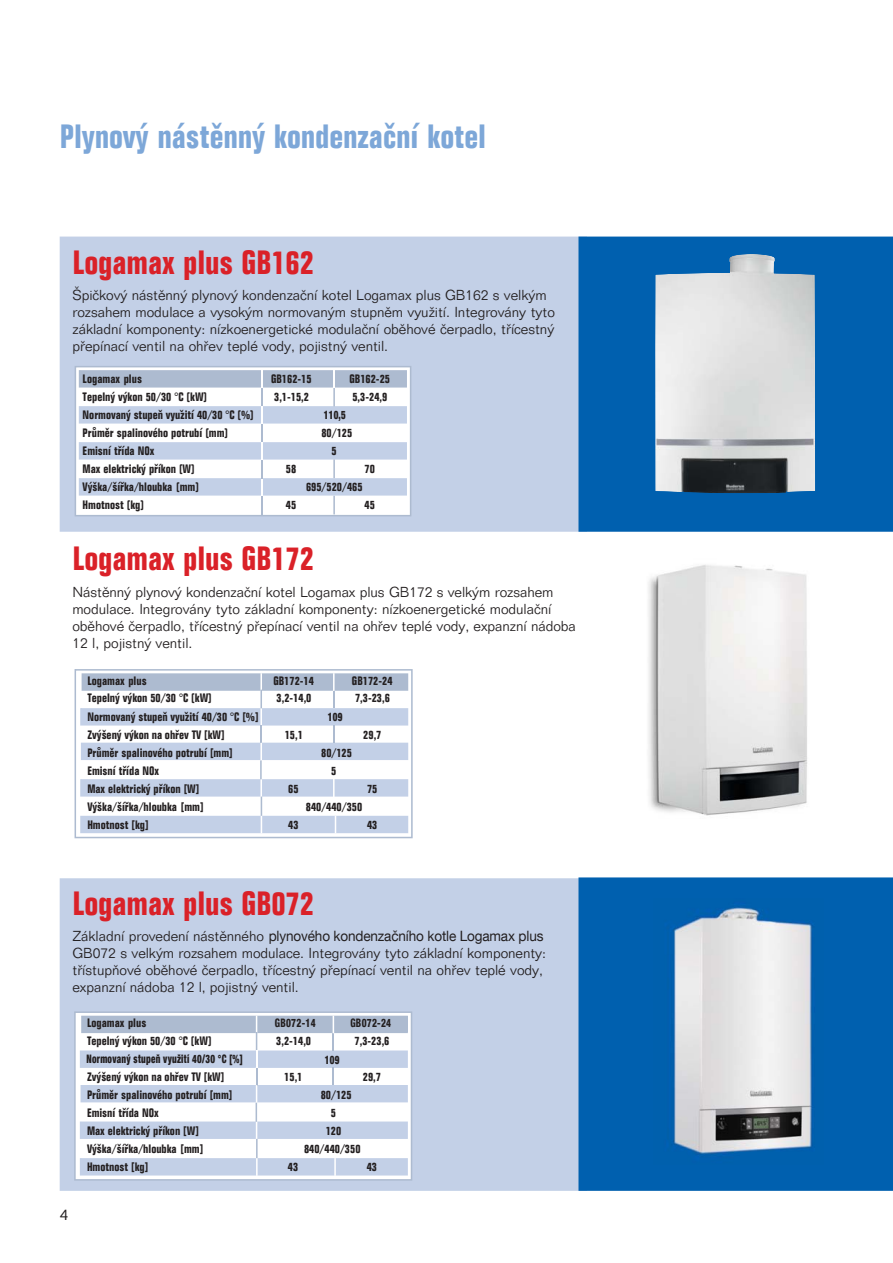
<style>
.page{position:relative;width:893px;height:1263px;background:#fff}
.page>*{position:absolute;margin:0;border:0;box-sizing:border-box;transform-origin:0 0}
.t1{font:33px "TTE1 F1 F388 O00";letter-spacing:-.005em;color:#da2128}
.t2{font:33px "TTE1 F1 F388 O00";letter-spacing:-.005em;color:#7da7d8}
.t3{font:15px "TT1541 O00";color:#231f20}
.t4{font:14.25px/17.1px "TT1545 O00";letter-spacing:-.005em;color:#231f20}
.t5{font:14.25px "Helvetica Neue LT Com";letter-spacing:-.01em;color:#231f20;scale:.95 1}
.t6{font:12px/18px "TT154 FO00";letter-spacing:-.005em;color:#231f20}
.t7{font:900 condensed 11.7px "Helvetica Neue LT Com";letter-spacing:.03em;color:#231f20;scale:.77 1}
.t8{font:800 condensed 11.7px "Helvetica Neue LT Com";letter-spacing:.03em;color:#231f20;scale:.81 1}
.s1{font-family:"TT1545 O00"}
</style>
<div class="page">
<div style="left:60px;top:237px;width:518px;height:295px;background:#c3d0e7"></div>
<div style="left:60px;top:878px;width:518px;height:313px;background:#c3d0e7"></div>
<div style="left:578px;top:877px;width:315px;height:314px;background:#0060af"></div>
<div style="left:578px;top:237px;width:315px;height:295px;background:#0060af"></div>
<img style="left:648px;top:564px;width:159px;height:252px">
<svg style="left:75px;top:366px;width:336px;height:150px"></svg>
<svg style="left:79px;top:370px;width:328px;height:145px"></svg>
<svg style="left:75px;top:669px;width:338px;height:169px"></svg>
<svg style="left:80px;top:673px;width:328px;height:160px"></svg>
<svg style="left:74px;top:1011px;width:338px;height:169px"></svg>
<img style="left:655px;top:254px;width:160px;height:239px">
<div style="left:264px;top:407px;width:142px;height:16px;background:#c3d0e7"></div>
<div style="left:263px;top:709px;width:144px;height:16px;background:#c3d0e7"></div>
<div style="left:628px;top:894px;width:221px;height:285px;background:#0060af"></div>
<img style="left:673px;top:907px;width:140px;height:247px">
<svg style="left:80px;top:1016px;width:328px;height:160px"></svg>
<div style="left:82px;top:1051px;width:174px;height:16px;background:#c3d0e7"></div>
<div style="left:267px;top:926px;width:310px;height:20px;background:#c3d0e7"></div>
<div style="left:262px;top:1016px;width:66px;height:16px;background:#adbbd0"></div>
<div style="left:338px;top:1016px;width:66px;height:16px;background:#adbbd0"></div>
<h1 class="t2" style="left:60px;top:125px;width:428px">Plynový nástěnný kondenzační kotel</h1>
<h1 class="t1" style="left:72px;top:250px;width:243px">Logamax plus GB162</h1>
<p class="t4" style="left:72px;top:287px;width:484px">Špičkový nástěnný plynový kondenzační kotel Logamax plus GB162 s velkým rozsahem modulace a vysokým normovaným stupněm využití. Integrovány tyto základní komponenty: nízkoenergetické modulační oběhové čerpadlo, třícestný přepínací ventil na ohřev teplé vody, pojistný ventil.</p>
<p class="t6" style="left:83px;top:371px;width:61px">Logamax plus</p>
<p class="t6" style="left:271px;top:371px;width:42px">GB162-15</p>
<p class="t6" style="left:349px;top:371px;width:42px">GB162-25</p>
<p class="t6" style="left:83px;top:389px;width:126px">Tepelný výkon 50/30 °C (kW)</p>
<p class="t6" style="left:274px;top:389px;width:37px">3,1-15,2</p>
<p class="t6" style="left:352px;top:389px;width:36px">5,3-24,9</p>
<p class="t6" style="left:83px;top:407px;width:173px">Normovaný stupeň využití 40/30 °C (%)<br>Průměr spalinového potrubí (mm)</p>
<p class="t7" style="left:324px;top:411px;width:30px">110,5</p>
<p class="t6" style="left:321px;top:425px;width:32px">80/125</p>
<p class="t6" style="left:83px;top:443px;width:73px">Emisní třída NOx</p>
<p class="t6" style="left:331px;top:443px;width:7px">5</p>
<p class="t6" style="left:83px;top:461px;width:114px">Max elektrický příkon (W)</p>
<p class="t6" style="left:286px;top:461px;width:12px">58</p>
<p class="t6" style="left:365px;top:461px;width:12px">70</p>
<p class="t6" style="left:83px;top:479px;width:118px">Výška/šířka/hloubka (mm)</p>
<p class="t6" style="left:306px;top:479px;width:58px">695/520/465</p>
<p class="t6" style="left:83px;top:497px;width:63px">Hmotnost (kg)</p>
<p class="t6" style="left:286px;top:497px;width:12px">45</p>
<p class="t6" style="left:364px;top:497px;width:12px">45</p>
<h1 class="t1" style="left:72px;top:546px;width:243px">Logamax plus GB172</h1>
<p class="t4" style="left:72px;top:585px;width:505px">Nástěnný plynový kondenzační kotel Logamax plus GB172 s velkým rozsahem modulace. Integrovány tyto základní komponenty: nízkoenergetické modulační oběhové čerpadlo, třícestný přepínací ventil na ohřev teplé vody, expanzní nádoba 12 l, pojistný ventil.</p>
<p class="t6" style="left:87px;top:672px;width:61px">Logamax plus</p>
<p class="t6" style="left:273px;top:672px;width:42px">GB172-14</p>
<p class="t6" style="left:352px;top:672px;width:42px">GB172-24</p>
<p class="t6" style="left:87px;top:690px;width:126px">Tepelný výkon 50/30 °C (kW)</p>
<p class="t6" style="left:277px;top:690px;width:37px">3,2-14,0</p>
<p class="t6" style="left:355px;top:690px;width:36px">7,3-23,6</p>
<p class="t6" style="left:87px;top:708px;width:173px">Normovaný stupeň využití 40/30 °C [%]</p>
<p class="t6" style="left:334px;top:708px;width:17px">109</p>
<p class="t6" style="left:87px;top:726px;width:139px">Zvýšený výkon na ohřev TV [kW]</p>
<p class="t6" style="left:285px;top:726px;width:20px">15,1</p>
<p class="t6" style="left:363px;top:726px;width:20px">29,7</p>
<p class="t6" style="left:87px;top:744px;width:147px">Průměr spalinového potrubí [mm]</p>
<p class="t6" style="left:321px;top:744px;width:32px">80/125</p>
<p class="t6" style="left:87px;top:762px;width:73px">Emisní třída NOx</p>
<p class="t6" style="left:331px;top:762px;width:7px">5</p>
<p class="t6" style="left:87px;top:780px;width:114px">Max elektrický příkon [W]</p>
<p class="t6" style="left:288px;top:780px;width:12px">65</p>
<p class="t6" style="left:367px;top:780px;width:12px">75</p>
<p class="t6" style="left:87px;top:798px;width:118px">Výška/šířka/hloubka [mm]</p>
<p class="t6" style="left:306px;top:798px;width:58px">840/440/350</p>
<p class="t6" style="left:87px;top:816px;width:63px">Hmotnost [kg]</p>
<p class="t6" style="left:288px;top:816px;width:12px">43</p>
<p class="t6" style="left:367px;top:816px;width:12px">43</p>
<p class="t7" style="left:328px;top:713px;width:20px">109</p>
<h1 class="t1" style="left:72px;top:892px;width:243px">Logamax plus GB072</h1>
<p class="t5" style="left:72px;top:931px;width:497px"><span class="s1">Základní provedení nástěnného</span> plynového kondenzačního kotle Logamax plus</p>
<p class="t4" style="left:72px;top:929px;width:475px;text-indent:235px">ý kondenzačního kotle Logamax plus GB072 s velkým rozsahem modulace. Integrovány tyto základní komponenty: třístupňové oběhové čerpadlo, třícestný přepínací ventil na ohřev teplé vody, expanzní nádoba 12 l, pojistný ventil.</p>
<p class="t6" style="left:87px;top:1015px;width:61px">Logamax plus</p>
<p class="t6" style="left:273px;top:1015px;width:42px">GB172-14</p>
<p class="t6" style="left:352px;top:1015px;width:42px">GB172-24</p>
<p class="t6" style="left:87px;top:1033px;width:126px">Tepelný výkon 50/30 °C (kW)</p>
<p class="t6" style="left:276px;top:1033px;width:36px">3,2-14,0</p>
<p class="t6" style="left:355px;top:1033px;width:36px">7,3-23,6</p>
<p class="t6" style="left:87px;top:1051px;width:175px">Normovaný stupeň využití 40/30 °C [%]<br>Zvýšený výkon na ohřev TV [kW]</p>
<p class="t8" style="left:275px;top:1019px;width:52px">GB072-14</p>
<p class="t8" style="left:350px;top:1019px;width:52px">GB072-24</p>
<p class="t7" style="left:87px;top:1055px;width:204px">Normovaný stupeň využití 40/30 °C [%]</p>
<p class="t7" style="left:325px;top:1055px;width:20px">109</p>
<p class="t6" style="left:284px;top:1069px;width:20px">15,1</p>
<p class="t6" style="left:363px;top:1069px;width:20px">29,7</p>
<p class="t3" style="left:60px;top:1206px;width:10px">4</p>
<p class="t6" style="left:87px;top:1087px;width:147px">Průměr spalinového potrubí [mm]</p>
<p class="t6" style="left:321px;top:1087px;width:32px">80/125</p>
<p class="t6" style="left:87px;top:1105px;width:73px">Emisní třída NOx</p>
<p class="t6" style="left:331px;top:1105px;width:7px">5</p>
<p class="t6" style="left:87px;top:1123px;width:113px">Max elektrický příkon [W]</p>
<p class="t6" style="left:326px;top:1123px;width:17px">120</p>
<p class="t6" style="left:87px;top:1141px;width:118px">Výška/šířka/hloubka [mm]</p>
<p class="t6" style="left:304px;top:1141px;width:58px">840/440/350</p>
<p class="t6" style="left:87px;top:1159px;width:63px">Hmotnost [kg]</p>
<p class="t6" style="left:288px;top:1159px;width:12px">43</p>
<p class="t6" style="left:367px;top:1159px;width:12px">43</p>
</div>
